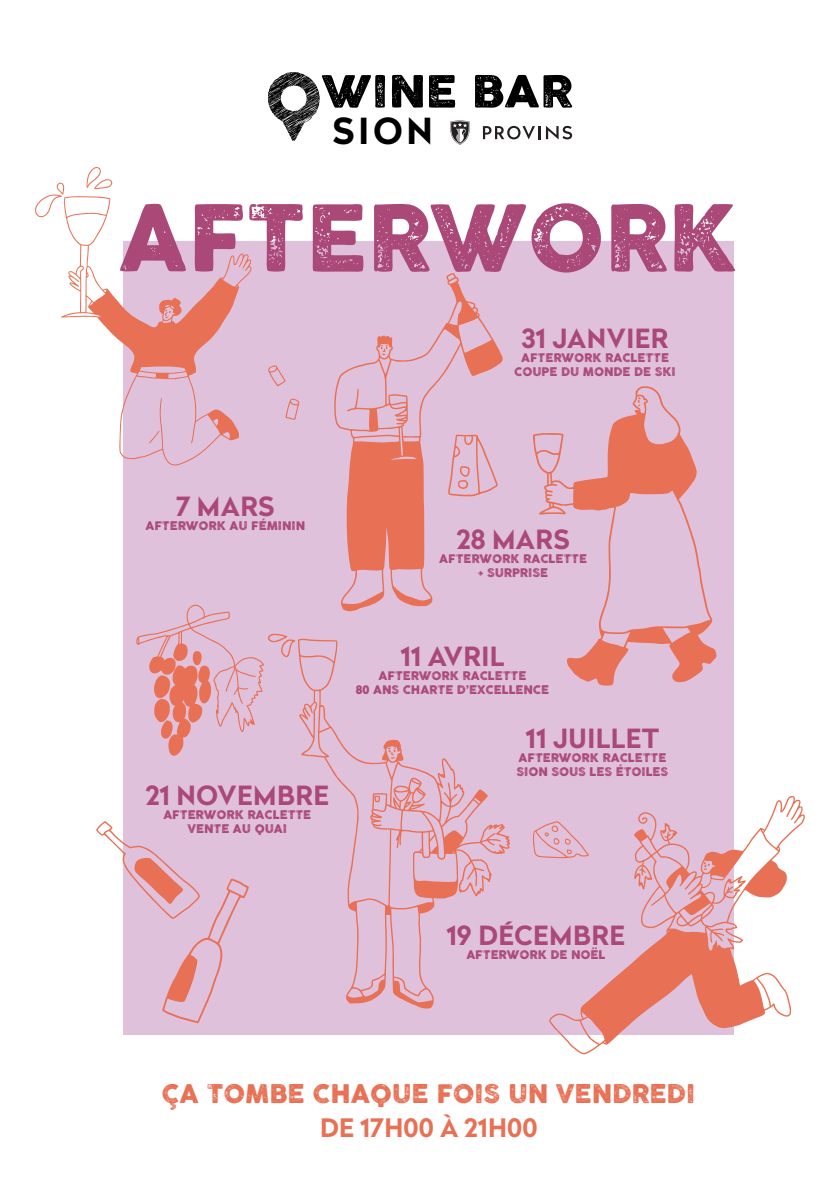
<style>
.page{position:relative;width:840px;height:1191px;background:#fff}
.page>*{position:absolute;margin:0;border:0;box-sizing:border-box;transform-origin:0 0}
.t1{font:90px "COCOGOOSELETTERPRESS";color:#aa4878}
.t2{font:700 35.8px "Radikal";color:#000}
.t3{font:700 26.4px "Radikal";letter-spacing:.02em;color:#aa4878}
.t4{font:25.4px "COCOGOOSELETTERPRESS";color:#e87054}
.t5{font:700 25.4px "Radikal";color:#e87054}
.t6{font:11.8px/14px "COCOGOOSELETTERPRESS";color:#aa4878;text-align:center}
.s1{font-family:"Radikal";font-weight:900}
</style>
<div class="page">
<svg style="left:268px;top:72px;width:304px;height:73px"></svg>
<div style="left:123px;top:241px;width:610px;height:793px;background:#e0c1db"></div>
<svg style="left:86px;top:167px;width:26px;height:22px"></svg>
<svg style="left:35px;top:182px;width:29px;height:36px"></svg>
<svg style="left:61px;top:196px;width:191px;height:269px"></svg>
<svg style="left:149px;top:430px;width:12px;height:13px"></svg>
<svg style="left:160px;top:301px;width:19px;height:17px"></svg>
<svg style="left:159px;top:374px;width:4px;height:3px"></svg>
<svg style="left:187px;top:369px;width:7px;height:4px"></svg>
<svg style="left:132px;top:368px;width:6px;height:4px"></svg>
<svg style="left:334px;top:273px;width:168px;height:338px"></svg>
<svg style="left:380px;top:345px;width:8px;height:10px"></svg>
<svg style="left:385px;top:472px;width:5px;height:52px"></svg>
<svg style="left:354px;top:449px;width:7px;height:21px"></svg>
<svg style="left:414px;top:446px;width:7px;height:18px"></svg>
<svg style="left:548px;top:795px;width:256px;height:259px"></svg>
<svg style="left:703px;top:861px;width:6px;height:9px"></svg>
<svg style="left:726px;top:987px;width:11px;height:16px"></svg>
<svg style="left:687px;top:951px;width:5px;height:19px"></svg>
<div style="left:668px;top:933px;width:6px;height:7px;background:#e87054"></div>
<svg style="left:298px;top:638px;width:212px;height:370px"></svg>
<svg style="left:387px;top:747px;width:8px;height:12px"></svg>
<svg style="left:374px;top:795px;width:6px;height:7px"></svg>
<svg style="left:533px;top:386px;width:183px;height:299px"></svg>
<svg style="left:637px;top:397px;width:3px;height:9px"></svg>
<svg style="left:608px;top:476px;width:12px;height:16px"></svg>
<svg style="left:627px;top:439px;width:9px;height:55px"></svg>
<svg style="left:666px;top:444px;width:8px;height:45px"></svg>
<svg style="left:447px;top:434px;width:50px;height:62px"></svg>
<svg style="left:136px;top:604px;width:159px;height:152px"></svg>
<svg style="left:96px;top:821px;width:153px;height:202px"></svg>
<svg style="left:533px;top:821px;width:56px;height:37px"></svg>
<svg style="left:285px;top:398px;width:14px;height:22px"></svg>
<svg style="left:268px;top:365px;width:18px;height:21px"></svg>
<h2 class="t2" style="left:333px;top:105px;width:101px">SION</h2>
<h1 class="t1" style="left:119px;top:187px;width:619px">AFTERWORK</h1>
<h3 class="t3" style="left:521px;top:319px;width:148px">31 JANVIER</h3>
<p class="t6" style="left:514px;top:351px;width:163px">AFTERWORK RACLETTE<br>COUPE DU MONDE DE SKI</p>
<h3 class="t3" style="left:176px;top:487px;width:100px">7 MARS</h3>
<p class="t6" style="left:145px;top:519px;width:161px">AFTERWORK AU FÉMININ</p>
<h3 class="t3" style="left:145px;top:776px;width:185px">21 NOVEMBRE</h3>
<p class="t6" style="left:163px;top:808px;width:149px">AFTERWORK RACLETTE<br>VENTE AU QUAI</p>
<h3 class="t3" style="left:456px;top:520px;width:114px">28 MARS</h3>
<p class="t6" style="left:439px;top:552px;width:149px">AFTERWORK RACLETTE + SURPRISE</p>
<h3 class="t3" style="left:400px;top:636px;width:105px">11 AVRIL</h3>
<p class="t6" style="left:355px;top:668px;width:195px">AFTERWORK RACLETTE<br><span class="s1">80</span> ANS CHARTE D’EXCELLENCE</p>
<h3 class="t3" style="left:525px;top:719px;width:135px">11 JUILLET</h3>
<p class="t6" style="left:516px;top:751px;width:153px;text-align:left">AFTERWORK RACLETTE<br>SION SOUS LES ÉTOILES</p>
<h3 class="t3" style="left:446px;top:916px;width:180px">19 DÉCEMBRE</h3>
<p class="t6" style="left:466px;top:948px;width:140px">AFTERWORK DE NOËL</p>
<h3 class="t4" style="left:161px;top:1079px;width:535px">ÇA TOMBE CHAQUE FOIS UN VENDREDI</h3>
<h3 class="t5" style="left:320px;top:1108px;width:219px">DE 17H00 À 21H00</h3>
</div>
